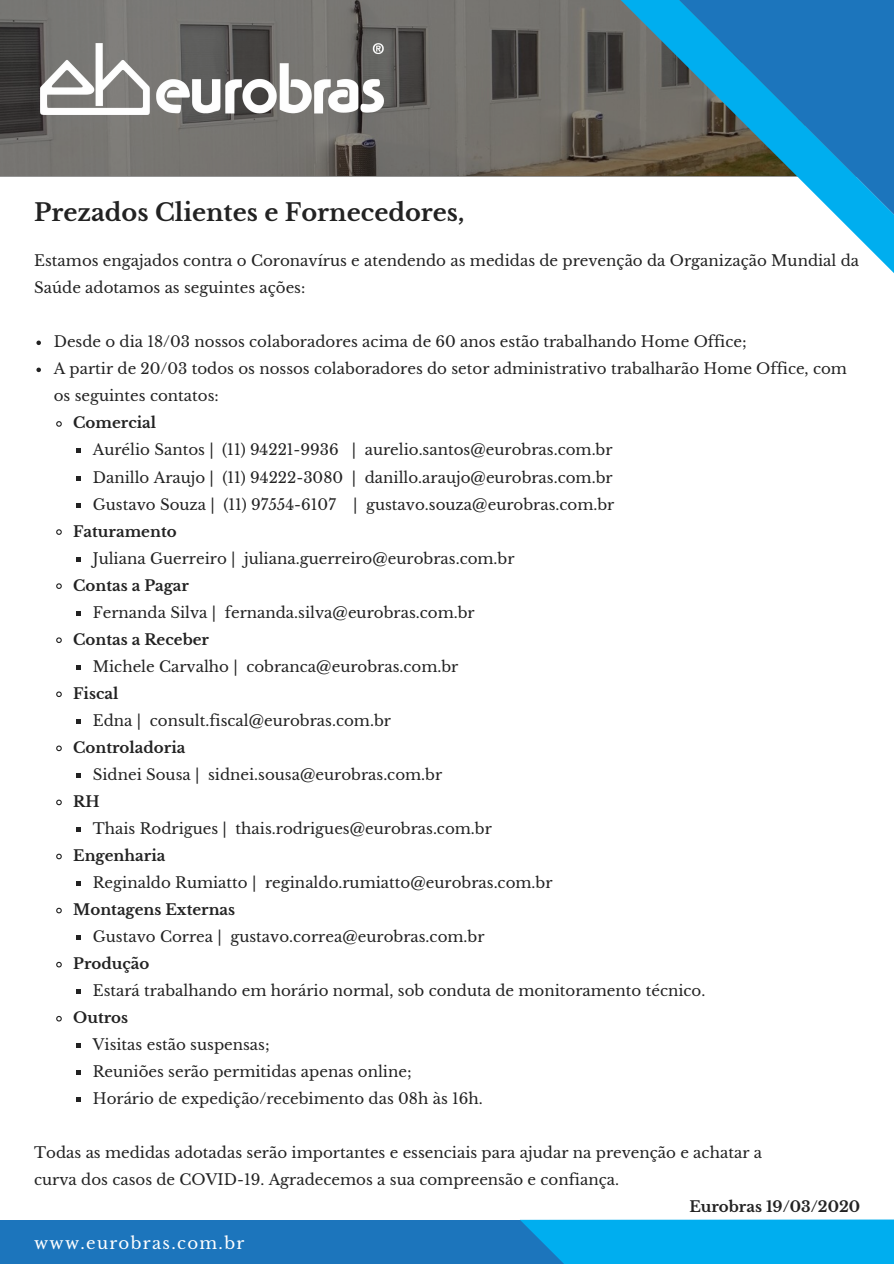
<style>
.page{position:relative;width:894px;height:1264px;background:#fff}
.page>*{position:absolute;margin:0;border:0;box-sizing:border-box;transform-origin:0 0}
.t1{font:700 24px "Libre Baskerville";color:#222}
.t2{font:16.5px "Libre Baskerville";letter-spacing:.08em;color:#fff}
.t3{font:15px/27px "Libre Baskerville";color:#222}
.t4{font:700 15px "Libre Baskerville";color:#222}
</style>
<div class="page">
<svg style="left:36px;top:340px;width:5px;height:5px"></svg>
<svg style="left:36px;top:367px;width:5px;height:5px"></svg>
<svg style="left:56px;top:421px;width:6px;height:6px"></svg>
<svg style="left:76px;top:448px;width:4px;height:5px"></svg>
<svg style="left:76px;top:476px;width:4px;height:4px"></svg>
<svg style="left:76px;top:503px;width:4px;height:4px"></svg>
<svg style="left:56px;top:529px;width:6px;height:6px"></svg>
<svg style="left:76px;top:557px;width:4px;height:4px"></svg>
<svg style="left:56px;top:583px;width:6px;height:6px"></svg>
<svg style="left:76px;top:611px;width:4px;height:4px"></svg>
<svg style="left:56px;top:637px;width:6px;height:6px"></svg>
<svg style="left:76px;top:665px;width:4px;height:4px"></svg>
<svg style="left:56px;top:691px;width:6px;height:7px"></svg>
<svg style="left:76px;top:719px;width:4px;height:4px"></svg>
<svg style="left:56px;top:745px;width:6px;height:7px"></svg>
<svg style="left:76px;top:773px;width:4px;height:4px"></svg>
<svg style="left:56px;top:799px;width:6px;height:7px"></svg>
<svg style="left:76px;top:827px;width:4px;height:4px"></svg>
<svg style="left:56px;top:853px;width:6px;height:7px"></svg>
<svg style="left:76px;top:881px;width:4px;height:4px"></svg>
<svg style="left:56px;top:907px;width:6px;height:7px"></svg>
<svg style="left:76px;top:935px;width:4px;height:4px"></svg>
<svg style="left:56px;top:961px;width:6px;height:7px"></svg>
<svg style="left:76px;top:989px;width:4px;height:4px"></svg>
<svg style="left:56px;top:1015px;width:6px;height:7px"></svg>
<svg style="left:76px;top:1043px;width:4px;height:4px"></svg>
<svg style="left:76px;top:1070px;width:4px;height:5px"></svg>
<svg style="left:76px;top:1097px;width:4px;height:5px"></svg>
<div style="left:0;top:1219px;width:758px;height:44px;background:#1c75bc"></div>
<svg style="left:520px;top:1219px;width:373px;height:44px;background:#05acec"></svg>
<svg style="left:0;top:0;width:620px;height:177px;background:#6a6763"></svg>
<svg style="left:620px;top:0;width:273px;height:272px"></svg>
<svg style="left:679px;top:0;width:214px;height:215px;background:#398dbc"></svg>
<img style="left:41px;top:43px;width:342px;height:71px">
<h1 class="t1" style="left:34px;top:198px;width:431px">Prezados Clientes e Fornecedores,</h1>
<p class="t3" style="left:34px;top:247px;width:826px">Estamos engajados contra o Coronavírus e atendendo as medidas de prevenção da Organização Mundial da<br>Saúde adotamos as seguintes ações:</p>
<p class="t3" style="left:54px;top:328px;width:794px">Desde o dia 18/03 nossos colaboradores acima de 60 anos estão trabalhando Home Office;<br>A partir de 20/03 todos os nossos colaboradores do setor administrativo trabalharão Home Office, com os seguintes contatos:</p>
<p class="t4" style="left:73px;top:414px;width:84px">Comercial</p>
<p class="t3" style="left:93px;top:436px;width:523px">Aurélio Santos | (11) 94221-9936 | aurelio.santos@eurobras.com.br<br>Danillo Araujo | (11) 94222-3080 | danillo.araujo@eurobras.com.br<br>Gustavo Souza | (11) 97554-6107 | gustavo.souza@eurobras.com.br</p>
<p class="t4" style="left:73px;top:522px;width:105px">Faturamento</p>
<p class="t3" style="left:93px;top:545px;width:423px">Juliana Guerreiro | juliana.guerreiro@eurobras.com.br</p>
<p class="t4" style="left:73px;top:576px;width:117px">Contas a Pagar</p>
<p class="t3" style="left:93px;top:599px;width:383px">Fernanda Silva | fernanda.silva@eurobras.com.br</p>
<p class="t4" style="left:73px;top:630px;width:137px">Contas a Receber</p>
<p class="t3" style="left:93px;top:653px;width:367px">Michele Carvalho | cobranca@eurobras.com.br</p>
<p class="t4" style="left:73px;top:684px;width:47px">Fiscal</p>
<p class="t3" style="left:93px;top:707px;width:299px">Edna | consult.fiscal@eurobras.com.br</p>
<p class="t4" style="left:73px;top:738px;width:114px">Controladoria</p>
<p class="t3" style="left:93px;top:761px;width:351px">Sidnei Sousa | sidnei.sousa@eurobras.com.br</p>
<p class="t4" style="left:73px;top:792px;width:28px">RH</p>
<p class="t3" style="left:93px;top:815px;width:400px">Thais Rodrigues | thais.rodrigues@eurobras.com.br</p>
<p class="t4" style="left:73px;top:846px;width:94px">Engenharia</p>
<p class="t3" style="left:93px;top:869px;width:461px">Reginaldo Rumiatto | reginaldo.rumiatto@eurobras.com.br</p>
<p class="t4" style="left:73px;top:900px;width:163px">Montagens Externas</p>
<p class="t3" style="left:93px;top:923px;width:393px">Gustavo Correa | gustavo.correa@eurobras.com.br</p>
<p class="t4" style="left:73px;top:954px;width:78px">Produção</p>
<p class="t3" style="left:93px;top:977px;width:614px">Estará trabalhando em horário normal, sob conduta de monitoramento técnico.</p>
<p class="t4" style="left:73px;top:1008px;width:56px">Outros</p>
<p class="t3" style="left:93px;top:1031px;width:391px">Visitas estão suspensas;<br>Reuniões serão permitidas apenas online;<br>Horário de expedição/recebimento das 08h às 16h.</p>
<p class="t3" style="left:34px;top:1139px;width:729px">Todas as medidas adotadas serão importantes e essenciais para ajudar na prevenção e achatar a curva dos casos de COVID-19. Agradecemos a sua compreensão e confiança.</p>
<p class="t4" style="left:689px;top:1197px;width:172px">Eurobras 19/03/2020</p>
<p class="t2" style="left:34px;top:1232px;width:212px">www.eurobras.com.br</p>
</div>
